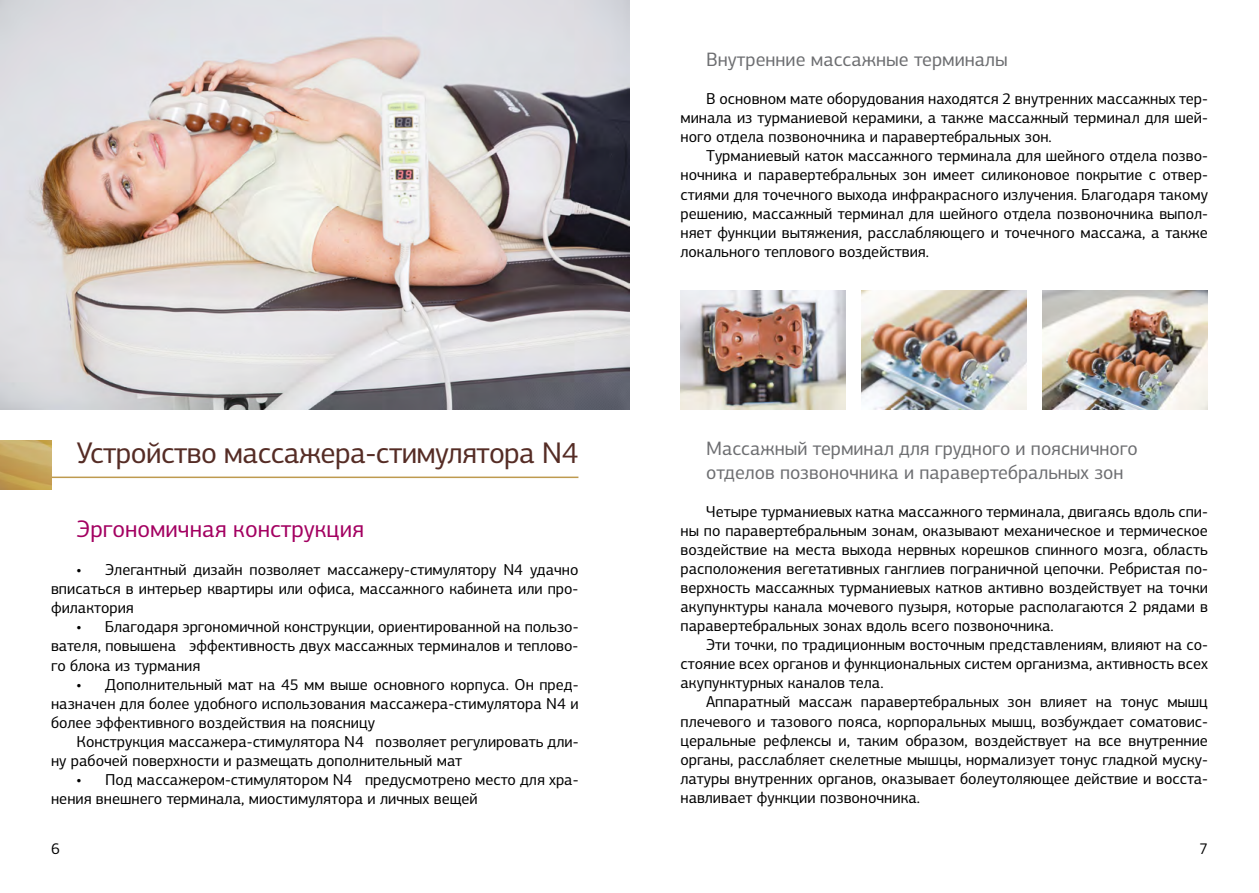
<style>
.page{position:relative;width:1259px;height:893px;background:#fff}
.page>*{position:absolute;margin:0;border:0;box-sizing:border-box;transform-origin:0 0}
.t1{font:30px "PF Centro Sans Pro";letter-spacing:-.02em;color:#552c25}
.t2{font:24px "PF Centro Sans Pro";color:#a30061}
.t3{font:19.5px/23.4px "PF Centro Sans Pro";color:#6d6e71}
.t4{font:15.9px/19px "PF Centro Sans Pro";color:#000;text-align:justify}
</style>
<div class="page">
<img style="left:680px;top:290px;width:165px;height:119px">
<img style="left:861px;top:290px;width:165px;height:119px">
<img style="left:1043px;top:290px;width:165px;height:119px">
<img style="left:0;top:0;width:629px;height:409px">
<hr style="left:38px;top:477px;width:540px;height:1px;background:#be9a4f">
<img style="left:0;top:440px;width:51px;height:49px">
<h1 class="t1" style="left:77px;top:435px;width:503px">Устройство массажера-стимулятора N4</h1>
<h2 class="t2" style="left:77px;top:514px;width:289px">Эргономичная конструкция</h2>
<p class="t4" style="left:51px;top:560px;width:529px;text-indent:26px">• Элегантный дизайн позволяет массажеру-стимулятору N4 удачно вписаться в интерьер квартиры или офиса, массажного кабинета или про&shy;филактория</p>
<p class="t4" style="left:51px;top:617px;width:529px;text-indent:25px">• Благодаря эргономичной конструкции, ориентированной на пользо&shy;вателя, повышена эффективность двух массажных терминалов и теплово&shy;го блока из турмания</p>
<p class="t4" style="left:51px;top:675px;width:529px;text-indent:25px">• Дополнительный мат на 45 мм выше основного корпуса. Он пред&shy;назначен для более удобного использования массажера-стимулятора N4 и более эффективного воздействия на поясницу</p>
<p class="t4" style="left:51px;top:732px;width:529px;text-indent:26px">Конструкция массажера-стимулятора N4 позволяет регулировать дли&shy;ну рабочей поверхности и размещать дополнительный мат</p>
<p class="t4" style="left:51px;top:770px;width:529px;text-indent:25px">• Под массажером-стимулятором N4 предусмотрено место для хра&shy;нения внешнего терминала, миостимулятора и личных вещей</p>
<p class="t3" style="left:706px;top:48px;width:303px">Внутренние массажные терминалы</p>
<p class="t4" style="left:680px;top:89px;width:529px;text-indent:26px">В основном мате оборудования находятся 2 внутренних массажных тер&shy;минала из турманиевой керамики, а также массажный терминал для шей&shy;ного отдела позвоночника и паравертебральных зон.</p>
<p class="t4" style="left:680px;top:146px;width:529px;text-indent:26px">Турманиевый каток массажного терминала для шейного отдела позво&shy;ночника и паравертебральных зон имеет силиконовое покрытие с отвер&shy;стиями для точечного выхода инфракрасного излучения. Благодаря такому решению, массажный терминал для шейного отдела позвоночника выпол&shy;няет функции вытяжения, расслабляющего и точечного массажа, а также локального теплового воздействия.</p>
<p class="t3" style="left:706px;top:437px;width:433px">Массажный терминал для грудного и поясничного отделов позвоночника и паравертебральных зон</p>
<p class="t4" style="left:680px;top:502px;width:529px;text-indent:26px">Четыре турманиевых катка массажного терминала, двигаясь вдоль спи&shy;ны по паравертебральным зонам, оказывают механическое и термическое воздействие на места выхода нервных корешков спинного мозга, область расположения вегетативных ганглиев пограничной цепочки. Ребристая по&shy;верхность массажных турманиевых катков активно воздействует на точки акупунктуры канала мочевого пузыря, которые располагаются 2 рядами в паравертебральных зонах вдоль всего позвоночника.</p>
<p class="t4" style="left:680px;top:635px;width:529px;text-indent:26px">Эти точки, по традиционным восточным представлениям, влияют на со&shy;стояние всех органов и функциональных систем организма, активность всех акупунктурных каналов тела.</p>
<p class="t4" style="left:680px;top:692px;width:529px;text-indent:26px">Аппаратный массаж паравертебральных зон влияет на тонус мышц плечевого и тазового пояса, корпоральных мышц, возбуждает соматовис&shy;церальные рефлексы и, таким образом, воздействует на все внутренние органы, расслабляет скелетные мышцы, нормализует тонус гладкой муску&shy;латуры внутренних органов, оказывает болеутоляющее действие и восста&shy;навливает функции позвоночника.</p>
<p class="t4" style="left:51px;top:839px;width:10px">6</p>
<p class="t4" style="left:1199px;top:839px;width:10px">7</p>
</div>
